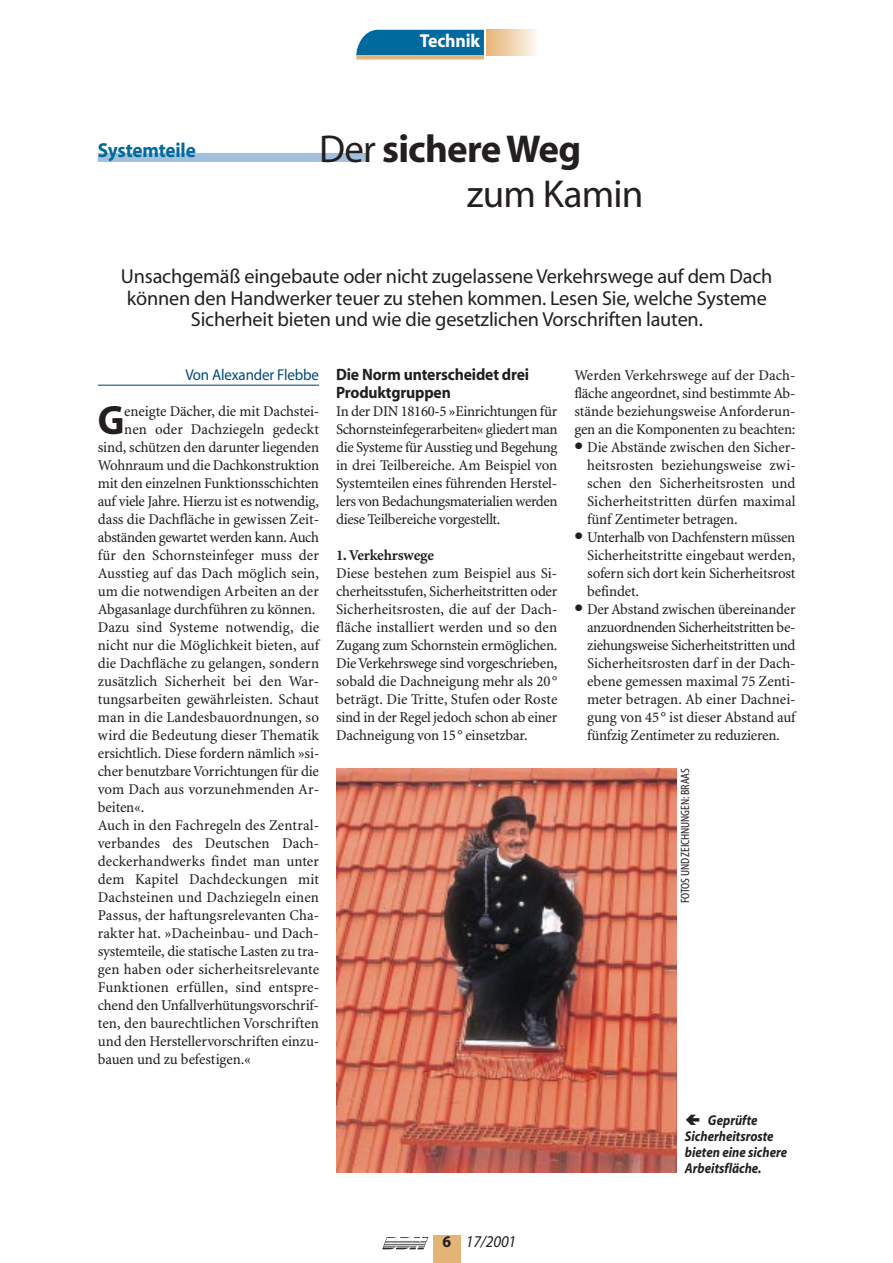
<style>
.page{position:relative;width:893px;height:1263px;background:#fff}
.page>*{position:absolute;margin:0;border:0;box-sizing:border-box;transform-origin:0 0}
.t1{font:700 41.25px "RM Myriad";color:#231f20;scale:.95 1}
.t2{font:700 39px "RM Myriad";letter-spacing:-.02em;color:#231f20}
.t3{font:39px "RM Myriad Mager";letter-spacing:-.02em;color:#231f20}
.t4{font:20.25px/21.3px "RM Myriad Mager";letter-spacing:-.01em;color:#231f20;text-align:center}
.t5{font:700 20.25px "RM Myriad";letter-spacing:-.01em;color:#00699d;scale:.95 1}
.t6{font:700 18.75px "RM Myriad";letter-spacing:-.01em;color:#fff;scale:.95 1}
.t7{font:700 16.5px/18px "RM Myriad";letter-spacing:-.01em;color:#231f20;scale:.95 1}
.t8{font:italic 16.5px "RM Myriad";letter-spacing:-.01em;color:#231f20;scale:.95 1}
.t9{font:15.75px "RM Myriad Mager";letter-spacing:-.01em;color:#004a7f;scale:.95 1}
.t10{font:15px/18px "RM Minion Mager";letter-spacing:-.005em;color:#231f20;text-align:justify}
.t11{font:15px "RM Minion Mager";letter-spacing:-.025em;color:#231f20}
.t12{font:15px "RM Minion Mager";letter-spacing:-.035em;color:#231f20}
.t13{font:700 15px "RM Minion";letter-spacing:-.015em;color:#231f20}
.t14{font:italic 700 14.25px/15.9px "RM Myriad";color:#231f20;scale:.9 1}
.t15{font:12px "RM Myriad Schmal Mager";letter-spacing:-.01em;color:#231f20}
.s1{font-family:"RM Myriad Mager";font-weight:400}
.s2{font-family:"Sonderzeichen";font-size:10.5px}
.s3{font-family:"Sonderzeichen";font-weight:400;font-style:normal}
.s4{font-weight:700;font-style:normal}
</style>
<div class="page">
<hr style="left:98px;top:385px;width:221px;height:1px;background:#004a7f">
<div style="left:433px;top:1235px;width:27px;height:28px;background:#e4b376"></div>
<svg style="left:383px;top:1238px;width:44px;height:11px"></svg>
<hr style="left:387px;top:1238px;width:40px;height:1px;background:#fff">
<hr style="left:386px;top:1239px;width:41px;height:1px;background:#fff">
<hr style="left:386px;top:1240px;width:40px;height:1px;background:#fff">
<hr style="left:385px;top:1242px;width:41px;height:1px;background:#fff">
<hr style="left:385px;top:1243px;width:40px;height:1px;background:#fff">
<hr style="left:384px;top:1245px;width:40px;height:1px;background:#fff">
<hr style="left:383px;top:1247px;width:41px;height:1px;background:#fff">
<svg style="left:356px;top:30px;width:180px;height:25px"></svg>
<div style="left:356px;top:55px;width:128px;height:5px;background:#e4b376"></div>
<div style="left:98px;top:153px;width:271px;height:9px;background:#a2c0db"></div>
<img style="left:336px;top:769px;width:340px;height:403px">
<p class="t6" style="left:419px;top:34px;width:65px">Technik</p>
<h3 class="t5" style="left:98px;top:143px;width:105px">Systemteile</h3>
<h2 class="t2" style="left:319px;top:134px;width:263px"><span class="s1">Der</span> sichere Weg</h2>
<h2 class="t3" style="left:467px;top:179px;width:178px">zum Kamin</h2>
<h3 class="t4" style="left:121px;top:268px;width:653px">Unsachgemäß eingebaute oder nicht zugelassene Verkehrswege auf dem Dach können den Handwerker teuer zu stehen kommen. Lesen Sie, welche Systeme<br>Sicherheit bieten und wie die gesetzlichen Vorschriften lauten.</h3>
<p class="t9" style="left:185px;top:368px;width:142px">Von Alexander Flebbe</p>
<h1 class="t1" style="left:98px;top:404px;width:30px">G</h1>
<p class="t10" style="left:124px;top:403px;width:196px">eneigte Dächer, die mit Dachstei-</p>
<p class="t10" style="left:124px;top:421px;width:196px">nen oder Dachziegeln gedeckt</p>
<p class="t10" style="left:98px;top:439px;width:223px">sind, schützen den darunter liegenden</p>
<p class="t10" style="left:98px;top:457px;width:223px">Wohnraum und die Dachkonstruktion</p>
<p class="t10" style="left:98px;top:475px;width:223px">mit den einzelnen Funktionsschichten</p>
<p class="t11" style="left:98px;top:495px;width:223px">auf viele Jahre. Hierzu ist es notwendig,</p>
<p class="t10" style="left:98px;top:511px;width:223px">dass die Dachfläche in gewissen Zeit-</p>
<p class="t11" style="left:98px;top:531px;width:223px">abständen gewartet werden kann. Auch</p>
<p class="t10" style="left:98px;top:547px;width:222px">für den Schornsteinfeger muss der</p>
<p class="t10" style="left:98px;top:565px;width:223px">Ausstieg auf das Dach möglich sein,</p>
<p class="t10" style="left:98px;top:583px;width:222px">um die notwendigen Arbeiten an der</p>
<p class="t10" style="left:98px;top:601px;width:219px">Abgasanlage durchführen zu können.</p>
<p class="t10" style="left:98px;top:619px;width:223px">Dazu sind Systeme notwendig, die</p>
<p class="t10" style="left:98px;top:637px;width:223px">nicht nur die Möglichkeit bieten, auf</p>
<p class="t10" style="left:98px;top:655px;width:223px">die Dachfläche zu gelangen, sondern</p>
<p class="t10" style="left:98px;top:673px;width:223px">zusätzlich Sicherheit bei den War-</p>
<p class="t10" style="left:98px;top:691px;width:222px">tungsarbeiten gewährleisten. Schaut</p>
<p class="t10" style="left:98px;top:709px;width:223px">man in die Landesbauordnungen, so</p>
<p class="t10" style="left:98px;top:727px;width:223px">wird die Bedeutung dieser Thematik</p>
<p class="t10" style="left:98px;top:745px;width:223px">ersichtlich. Diese fordern nämlich »si-</p>
<p class="t10" style="left:98px;top:763px;width:223px">cher benutzbare Vorrichtungen für die</p>
<p class="t10" style="left:98px;top:781px;width:223px">vom Dach aus vorzunehmenden Ar-</p>
<p class="t10" style="left:98px;top:799px;width:48px">beiten«.</p>
<p class="t10" style="left:98px;top:817px;width:223px">Auch in den Fachregeln des Zentral-</p>
<p class="t10" style="left:98px;top:835px;width:223px">verbandes des Deutschen Dach-</p>
<p class="t10" style="left:98px;top:853px;width:223px">deckerhandwerks findet man unter</p>
<p class="t10" style="left:98px;top:871px;width:223px">dem Kapitel Dachdeckungen mit</p>
<p class="t10" style="left:98px;top:889px;width:223px">Dachsteinen und Dachziegeln einen</p>
<p class="t10" style="left:98px;top:907px;width:223px">Passus, der haftungsrelevanten Cha-</p>
<p class="t10" style="left:98px;top:925px;width:222px">rakter hat. »Dacheinbau- und Dach-</p>
<p class="t10" style="left:98px;top:943px;width:223px">systemteile, die statische Lasten zu tra-</p>
<p class="t10" style="left:98px;top:961px;width:223px">gen haben oder sicherheitsrelevante</p>
<p class="t10" style="left:98px;top:979px;width:223px">Funktionen erfüllen, sind entspre-</p>
<p class="t10" style="left:98px;top:997px;width:222px">chend den Unfallverhütungsvorschrif-</p>
<p class="t10" style="left:98px;top:1015px;width:223px">ten, den baurechtlichen Vorschriften</p>
<p class="t10" style="left:98px;top:1033px;width:223px">und den Herstellervorschriften einzu-</p>
<p class="t10" style="left:98px;top:1051px;width:154px">bauen und zu befestigen.«</p>
<p class="t7" style="left:336px;top:367px;width:205px">Die Norm unterscheidet drei<br>Produktgruppen</p>
<p class="t10" style="left:336px;top:403px;width:223px">In der DIN 18160-5 »Einrichtungen für Schornsteinfegerarbeiten« gliedert man die Systeme für Ausstieg und Begehung in drei Teilbereiche. Am Beispiel von Systemteilen eines führenden Herstel&shy;lers von Bedachungsmaterialien werden diese Teilbereiche vorgestellt.</p>
<p class="t13" style="left:336px;top:549px;width:99px">1. Verkehrswege</p>
<p class="t10" style="left:336px;top:565px;width:223px">Diese bestehen zum Beispiel aus Si&shy;cherheitsstufen, Sicherheitstritten oder Sicherheitsrosten, die auf der Dach&shy;fläche installiert werden und so den Zugang zum Schornstein ermöglichen.<br>Die Verkehrswege sind vorgeschrieben, sobald die Dachneigung mehr als 20° beträgt. Die Tritte, Stufen oder Roste sind in der Regel jedoch schon ab einer Dachneigung von 15° einsetzbar.</p>
<p class="t10" style="left:574px;top:367px;width:223px">Werden Verkehrswege auf der Dach-</p>
<p class="t10" style="left:574px;top:385px;width:222px">fläche angeordnet, sind bestimmte Ab-</p>
<p class="t10" style="left:574px;top:403px;width:223px">stände beziehungsweise Anforderun-</p>
<p class="t10" style="left:574px;top:421px;width:223px">gen an die Komponenten zu beachten:</p>
<p class="t10" style="left:574px;top:439px;width:223px"><span class="s2">O</span> Die Abstände zwischen den Sicher-</p>
<p class="t10" style="left:587px;top:457px;width:210px">heitsrosten beziehungsweise zwi-</p>
<p class="t10" style="left:587px;top:475px;width:210px">schen den Sicherheitsrosten und</p>
<p class="t10" style="left:587px;top:493px;width:210px">Sicherheitstritten dürfen maximal</p>
<p class="t10" style="left:587px;top:511px;width:152px">fünf Zentimeter betragen.</p>
<p class="t10" style="left:574px;top:529px;width:222px"><span class="s2">O</span> Unterhalb von Dachfenstern müssen</p>
<p class="t10" style="left:587px;top:547px;width:210px">Sicherheitstritte eingebaut werden,</p>
<p class="t10" style="left:587px;top:565px;width:210px">sofern sich dort kein Sicherheitsrost</p>
<p class="t10" style="left:587px;top:583px;width:53px">befindet.</p>
<p class="t10" style="left:574px;top:601px;width:223px"><span class="s2">O</span> Der Abstand zwischen übereinander</p>
<p class="t12" style="left:587px;top:621px;width:210px">anzuordnenden Sicherheitstritten be-</p>
<p class="t10" style="left:587px;top:637px;width:210px">ziehungsweise Sicherheitstritten und</p>
<p class="t10" style="left:587px;top:655px;width:210px">Sicherheitsrosten darf in der Dach-</p>
<p class="t10" style="left:587px;top:673px;width:210px">ebene gemessen maximal 75 Zenti-</p>
<p class="t10" style="left:587px;top:691px;width:210px">meter betragen. Ab einer Dachnei-</p>
<p class="t10" style="left:587px;top:709px;width:210px">gung von 45° ist dieser Abstand auf</p>
<p class="t10" style="left:587px;top:727px;width:194px">fünfzig Zentimeter zu reduzieren.</p>
<p class="t15" style="left:680px;top:903px;width:136px;rotate:-90deg">FOTOS UND ZEICHNUNGEN: BRAAS</p>
<p class="t14" style="left:685px;top:1114px;width:115px"><span class="s3">A</span> Geprüfte<br>Sicherheitsroste bieten eine sichere<br>Arbeitsfläche.</p>
<p class="t8" style="left:442px;top:1235px;width:79px"><span class="s4">6</span> 17/2001</p>
</div>
